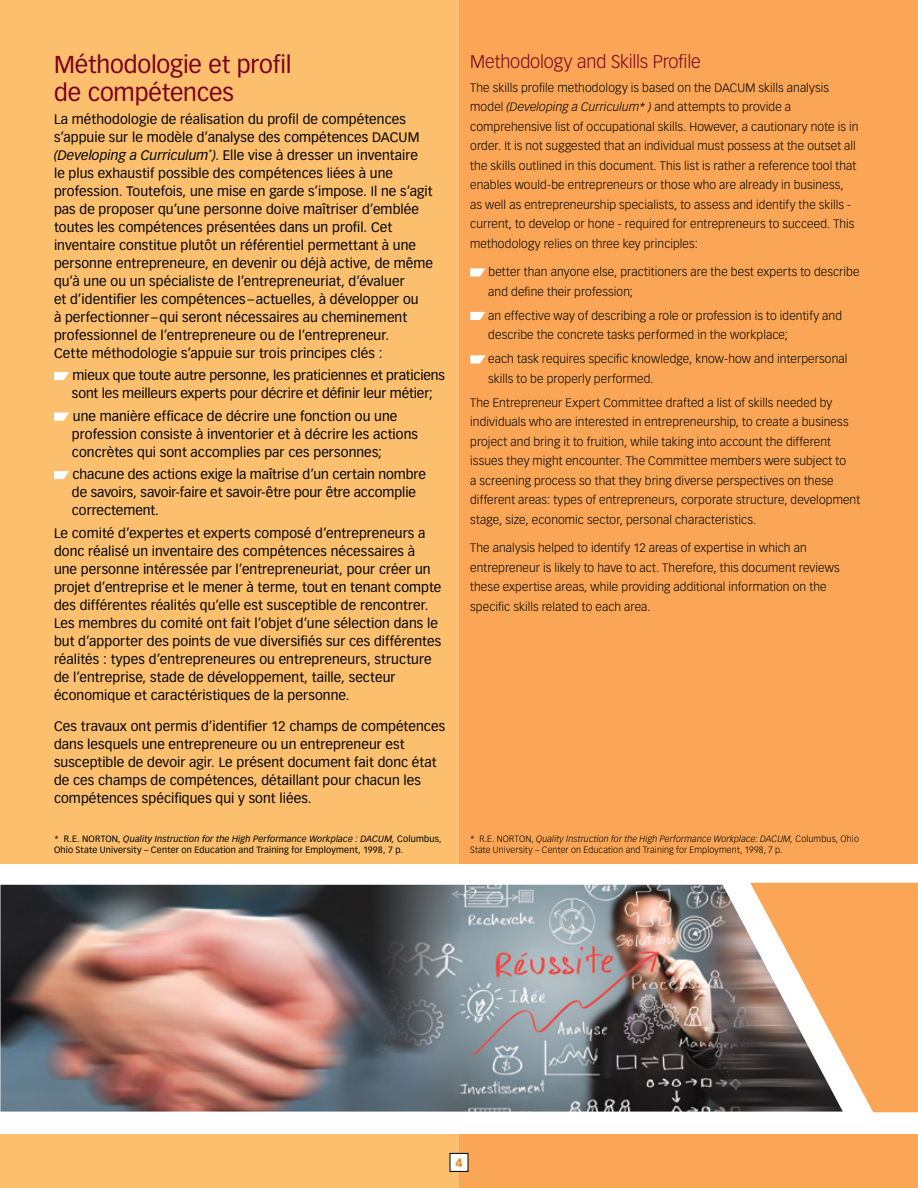
<style>
.page{position:relative;width:918px;height:1188px;background:#faa656}
.page>*{position:absolute;margin:0;border:0;box-sizing:border-box;transform-origin:0 0}
.t1{font:24px/28.5px "Vectora LT Std";letter-spacing:-.005em;color:#7b001e}
.t2{font:300 18px "Vectora LT Std";letter-spacing:-.005em;color:#7b001e}
.t3{font:13.5px/18px "Vectora LT Std";letter-spacing:.005em;color:#000}
.t4{font:300 12px/19.5px "Vectora LT Std";letter-spacing:.01em;color:#000}
.t5{font:900 12px "Vectora LT Std";color:#e48e25}
.t6{font:9px/10.8px "Vectora LT Std";letter-spacing:.02em;color:#000}
.t7{font:300 9px/10.8px "Vectora LT Std";letter-spacing:.015em;color:#000}
.s1{font-style:italic}
</style>
<div class="page">
<div style="left:0;top:0;width:459px;height:1188px;background:#fbbf6e"></div>
<svg style="left:54px;top:372px;width:15px;height:8px"></svg>
<svg style="left:54px;top:413px;width:15px;height:8px"></svg>
<svg style="left:54px;top:471px;width:15px;height:8px"></svg>
<svg style="left:470px;top:268px;width:15px;height:8px"></svg>
<svg style="left:470px;top:312px;width:15px;height:8px"></svg>
<svg style="left:470px;top:355px;width:15px;height:8px"></svg>
<div style="left:0;top:864px;width:918px;height:270px;background:#fff"></div>
<img style="left:0;top:885px;width:750px;height:227px">
<svg style="left:750px;top:883px;width:168px;height:229px"></svg>
<div style="left:450px;top:1153px;width:18px;height:18px;background:#fff"></div>
<div style="left:450px;top:1153px;width:18px;height:19px;border:1px solid #000"></div>
<h1 class="t1" style="left:54px;top:50px;width:239px">Méthodologie et profil de compétences</h1>
<p class="t3" style="left:54px;top:110px;width:381px">La méthodologie de réalisation du profil de compétences s’appuie sur le modèle d’analyse des compétences DACUM <span class="s1">(Developing a Curriculum</span><sup>*</sup><span class="s1">)</span>. Elle vise à dresser un inventaire<br>le plus exhaustif possible des compétences liées à une profession. Toutefois, une mise en garde s’impose. Il ne s’agit pas de proposer qu’une personne doive maîtriser d’emblée toutes les compétences présentées dans un profil. Cet inventaire constitue plutôt un référentiel permettant à une personne entrepreneure, en devenir ou déjà active, de même qu’à une ou un spécialiste de l’entrepreneuriat, d’évaluer<br>et d’identifier les compétences –actuelles, à développer ou<br>à perfectionner –qui seront nécessaires au cheminement professionnel de l’entrepreneure ou de l’entrepreneur.<br>Cette méthodologie s’appuie sur trois principes clés :</p>
<p class="t3" style="left:72px;top:366px;width:375px">mieux que toute autre personne, les praticiennes et praticiens sont les meilleurs experts pour décrire et définir leur métier;</p>
<p class="t3" style="left:72px;top:407px;width:348px">une manière efficace de décrire une fonction ou une profession consiste à inventorier et à décrire les actions concrètes qui sont accomplies par ces personnes;</p>
<p class="t3" style="left:72px;top:465px;width:356px">chacune des actions exige la maîtrise d’un certain nombre de savoirs, savoir-faire et savoir-être pour être accomplie correctement.</p>
<p class="t3" style="left:54px;top:524px;width:389px">Le comité d’expertes et experts composé d’entrepreneurs a donc réalisé un inventaire des compétences nécessaires à une personne intéressée par l’entrepreneuriat, pour créer un projet d’entreprise et le mener à terme, tout en tenant compte des différentes réalités qu’elle est susceptible de rencontrer.<br>Les membres du comité ont fait l’objet d’une sélection dans le but d’apporter des points de vue diversifiés sur ces différentes réalités : types d’entrepreneures ou entrepreneurs, structure de l’entreprise, stade de développement, taille, secteur économique et caractéristiques de la personne.</p>
<p class="t3" style="left:54px;top:717px;width:393px">Ces travaux ont permis d’identifier 12 champs de compétences dans lesquels une entrepreneure ou un entrepreneur est susceptible de devoir agir. Le présent document fait donc état de ces champs de compétences, détaillant pour chacun les compétences spécifiques qui y sont liées.</p>
<h2 class="t2" style="left:470px;top:51px;width:232px">Methodology and Skills Profile</h2>
<p class="t4" style="left:470px;top:78px;width:390px">The skills profile methodology is based on the DACU M skills analysis model <span class="s1">(Developing a Curriculum* )</span> and attempts to provide a comprehensive list of occupational skills. However, a cautionary note is in order. It is not suggested that an individual must possess at the outset all the skills outlined in this document. This list is rather a reference tool that enables would-be entrepreneurs or those who are already in business,<br>as well as entrepreneurship specialists, to assess and identify the skills - current, to develop or hone - required for entrepreneurs to succeed. This methodology relies on three key principles:</p>
<p class="t4" style="left:488px;top:263px;width:373px">better than anyone else, practitioners are the best experts to describe and define their profession;</p>
<p class="t4" style="left:488px;top:306px;width:355px">an effective way of describing a role or profession is to identify and describe the concrete tasks performed in the workplace;</p>
<p class="t4" style="left:488px;top:350px;width:361px">each task requires specific knowledge, know-how and interpersonal skills to be properly performed.</p>
<p class="t4" style="left:470px;top:393px;width:392px">The Entrepreneur Expert Committee drafted a list of skills needed by individuals who are interested in entrepreneurship, to create a business project and bring it to fruition, while taking into account the different issues they might encounter. The Committee members were subject to<br>a screening process so that they bring diverse perspectives on these different areas: types of entrepreneurs, corporate structure, development stage, size, economic sector, personal characteristics.</p>
<p class="t4" style="left:470px;top:539px;width:371px">The analysis helped to identify 12 areas of expertise in which an entrepreneur is likely to have to act. Therefore, this document reviews these expertise areas, while providing additional information on the specific skills related to each area.</p>
<p class="t6" style="left:54px;top:834px;width:389px">* R.E. NORTON, <span class="s1">Quality Instruction for the High Performance Workplace : DACUM,</span> Columbus,<br>Ohio State University – Center on Education and Training for Employment, 1998, 7 p.</p>
<p class="t7" style="left:470px;top:834px;width:34px">* R.E. NORTON</p>
<p class="t7" style="left:470px;top:834px;width:390px;text-indent:61px">, <span class="s1">Quality Instruction for the High Performance Workplace: DACUM,</span> Columbus, Ohio<br>State University – Center on Education and Training for Employment, 1998, 7 p.</p>
<p class="t5" style="left:455px;top:1155px;width:9px">4</p>
</div>
